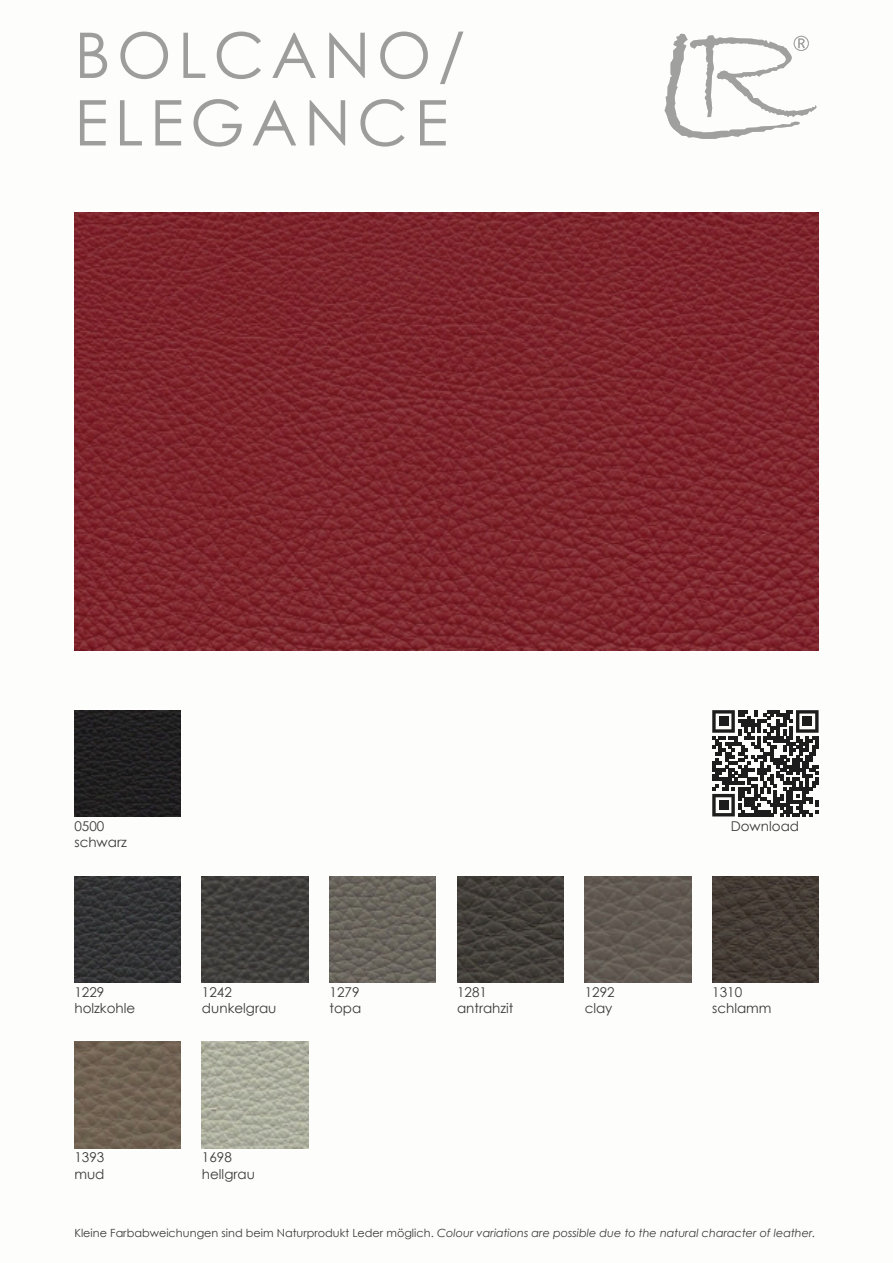
<style>
.page{position:relative;width:893px;height:1263px;background:#fff}
.page>*{position:absolute;margin:0;border:0;box-sizing:border-box;transform-origin:0 0}
.t1{font:63px/67.5px "Century Gothic";letter-spacing:.1em;color:#9d9d9c}
.t2{font:13.5px/16.5px "Century Gothic";color:#3a3a39}
.t3{font:italic 11.25px "Century Gothic";color:#3a3a39}
.s1{font-style:normal}
</style>
<div class="page">
<svg style="left:665px;top:34px;width:151px;height:105px"></svg>
<svg style="left:712px;top:710px;width:107px;height:106px"></svg>
<div style="left:719px;top:717px;width:9px;height:9px;background:#1d1d1d"></div>
<div style="left:802px;top:717px;width:10px;height:9px;background:#1d1d1d"></div>
<div style="left:719px;top:800px;width:9px;height:10px;background:#1d1d1d"></div>
<img style="left:74px;top:1042px;width:107px;height:106px">
<img style="left:202px;top:1042px;width:106px;height:106px">
<img style="left:74px;top:876px;width:107px;height:106px">
<img style="left:202px;top:876px;width:106px;height:106px">
<img style="left:330px;top:876px;width:106px;height:106px">
<img style="left:457px;top:876px;width:106px;height:106px">
<img style="left:585px;top:876px;width:106px;height:106px">
<img style="left:712px;top:876px;width:107px;height:106px">
<img style="left:74px;top:710px;width:107px;height:106px">
<img style="left:74px;top:213px;width:744px;height:438px">
<h1 class="t1" style="left:74px;top:19px;width:392px">BOLCANO/<br>ELEGANCE</h1>
<p class="t2" style="left:74px;top:817px;width:54px">0500 schwarz</p>
<p class="t2" style="left:731px;top:817px;width:70px">Download</p>
<p class="t2" style="left:74px;top:983px;width:62px">1229 holzkohle</p>
<p class="t2" style="left:202px;top:983px;width:76px">1242 dunkelgrau</p>
<p class="t2" style="left:74px;top:1149px;width:32px">1393 mud</p>
<p class="t2" style="left:202px;top:1149px;width:54px">1698 hellgrau</p>
<p class="t2" style="left:330px;top:983px;width:33px">1279 topa</p>
<p class="t2" style="left:457px;top:983px;width:58px">1281 antrahzit</p>
<p class="t2" style="left:585px;top:983px;width:31px">1292 clay</p>
<p class="t2" style="left:712px;top:983px;width:61px">1310 schlamm</p>
<p class="t3" style="left:74px;top:1226px;width:743px"><span class="s1">Kleine Farbabweichungen sind beim Naturprodukt Leder möglich.</span> Colour variations are possible due to the natural character of leather.</p>
</div>
